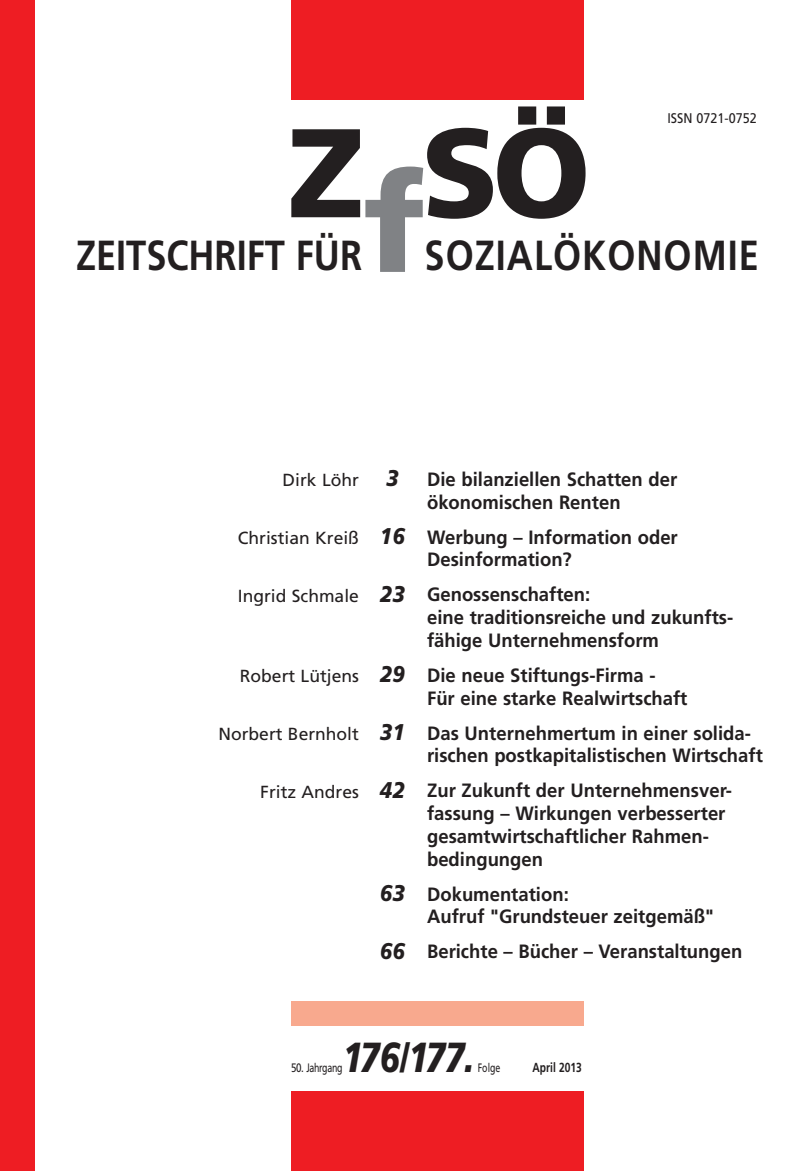
<style>
.page{position:relative;width:804px;height:1171px;background:#fff}
.page>*{position:absolute;margin:0;border:0;box-sizing:border-box;transform-origin:0 0}
.t1{font:900 138.25px "Frutiger";color:#808285}
.t2{font:900 126px "Frutiger";color:#231f20}
.t3{font:700 42px "Frutiger";color:#231f20;scale:.86 1}
.t4{font:700 42px "Frutiger";letter-spacing:.03em;color:#231f20;scale:.86 1}
.t5{font:italic 900 42px "Frutiger";letter-spacing:-.075em;color:#231f20;scale:.8 1}
.t6{font:italic 900 22.75px "Frutiger";color:#231f20;scale:.9 1}
.t7{font:700 19.25px/22.8px "Frutiger";color:#231f20;scale:.96 1}
.t8{font:17.5px "Frutiger";color:#231f20}
.t9{font:14px "Frutiger";color:#231f20;scale:.9 1}
.t10{font:700 13.12px "Frutiger";color:#231f20;scale:.78 1}
.t11{font:12.25px "Frutiger";letter-spacing:-.035em;color:#231f20;scale:.8 1}
.t12{font:12.25px "Frutiger";letter-spacing:-.035em;color:#231f20;scale:.72 1}
</style>
<div class="page">
<div style="left:0;top:0;width:35px;height:1171px;background:#ee1d23"></div>
<div style="left:291px;top:0;width:292px;height:99px;background:#ee1d23"></div>
<div style="left:291px;top:1092px;width:292px;height:79px;background:#ee1d23"></div>
<div style="left:291px;top:1001px;width:292px;height:25px;background:#f8a98e"></div>
<h2 class="t2" style="left:288px;top:123px;width:304px">Z SÖ</h2>
<p class="t9" style="left:667px;top:113px;width:101px">ISSN 0721-0752</p>
<h1 class="t1" style="left:363px;top:168px;width:63px">f</h1>
<h3 class="t3" style="left:76px;top:238px;width:334px">ZEITSCHRIFT FÜR</h3>
<h3 class="t4" style="left:424px;top:238px;width:390px">SOZIALÖKONOMIE</h3>
<p class="t8" style="left:283px;top:473px;width:78px">Dirk Löhr</p>
<p class="t6" style="left:386px;top:469px;width:15px">3</p>
<p class="t8" style="left:238px;top:531px;width:123px">Christian Kreiß</p>
<p class="t6" style="left:380px;top:527px;width:29px">16</p>
<p class="t8" style="left:238px;top:589px;width:123px">Ingrid Schmale</p>
<p class="t6" style="left:380px;top:584px;width:29px">23</p>
<p class="t8" style="left:240px;top:669px;width:121px">Robert Lütjens</p>
<p class="t6" style="left:380px;top:665px;width:29px">29</p>
<p class="t8" style="left:218px;top:727px;width:142px">Norbert Bernholt</p>
<p class="t6" style="left:380px;top:723px;width:29px">31</p>
<p class="t8" style="left:260px;top:785px;width:100px">Fritz Andres</p>
<p class="t6" style="left:380px;top:780px;width:29px">42</p>
<p class="t6" style="left:380px;top:884px;width:29px">63</p>
<p class="t6" style="left:380px;top:941px;width:29px">66</p>
<p class="t7" style="left:427px;top:469px;width:262px">Die bilanziellen Schatten der ökonomischen Renten</p>
<p class="t7" style="left:427px;top:527px;width:263px">Werbung – Information oder<br>Desinformation?</p>
<p class="t7" style="left:427px;top:585px;width:320px">Genossenschaften:<br>eine traditionsreiche und zukunfts&shy;fähige Unternehmensform</p>
<p class="t7" style="left:427px;top:665px;width:273px">Die neue Stiftungs-Firma -<br>Für eine starke Realwirtschaft</p>
<p class="t7" style="left:427px;top:723px;width:351px">Das Unternehmertum in einer solida&shy;rischen postkapitalistischen Wirtschaft</p>
<p class="t7" style="left:427px;top:781px;width:319px">Zur Zukunft der Unternehmensver&shy;fassung – Wirkungen verbesserter gesamtwirtschaftlicher Rahmen&shy;bedingungen</p>
<p class="t7" style="left:427px;top:884px;width:300px">Dokumentation:<br>Aufruf "Grundsteuer zeitgemäß"</p>
<p class="t7" style="left:427px;top:942px;width:330px">Berichte – Bücher – Veranstaltungen</p>
<h3 class="t5" style="left:342px;top:1040px;width:167px">176/177.</h3>
<p class="t12" style="left:478px;top:1062px;width:33px">Folge</p>
<p class="t10" style="left:532px;top:1061px;width:65px">April 2013</p>
<p class="t11" style="left:291px;top:1062px;width:66px">50. Jahrgang</p>
</div>
